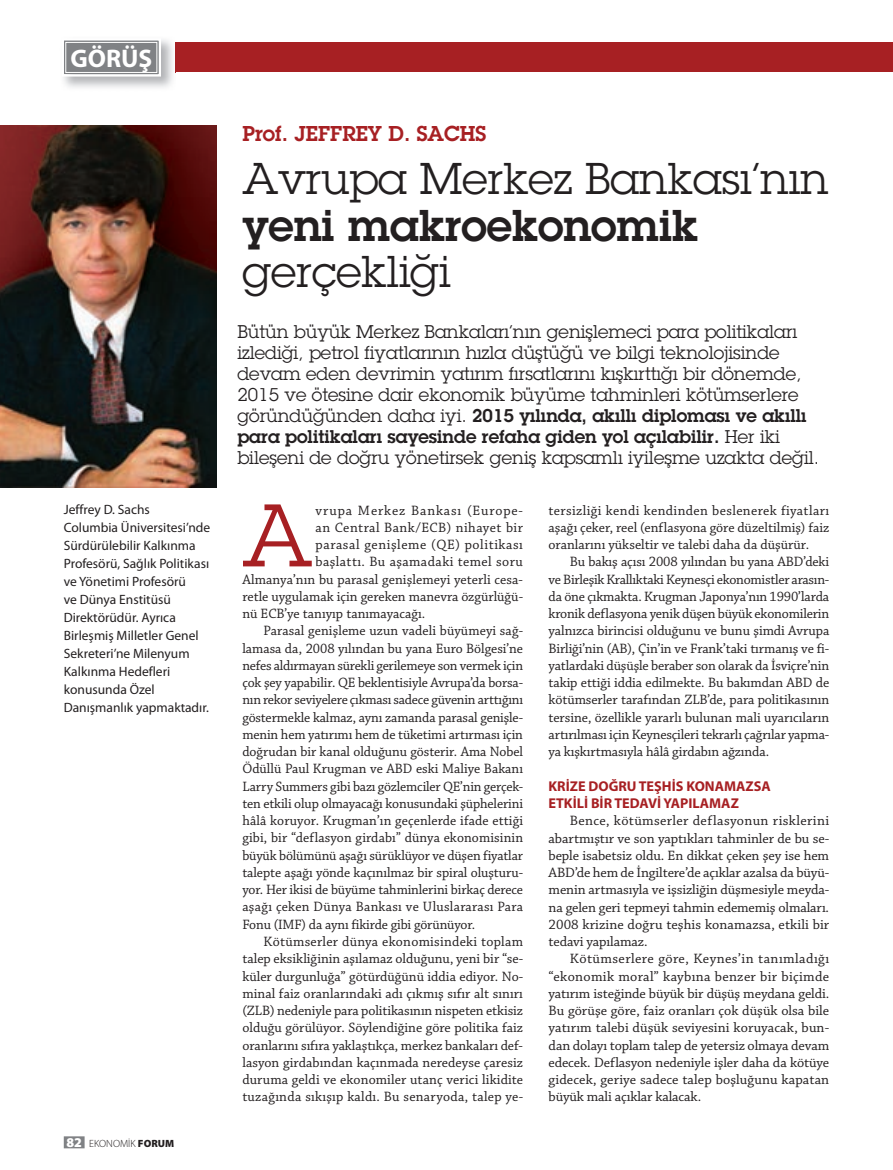
<style>
.page{position:relative;width:893px;height:1170px;background:#fff}
.page>*{position:absolute;margin:0;border:0;box-sizing:border-box;transform-origin:0 0}
.t1{font:86.7px "Lubalin Graph Turk";color:#a72023}
.t2{font:43.5px "Lubalin Graph Turk";color:#231f20}
.t3{font:43.5px "Lubalin Graph Turk B";color:#231f20}
.t4{font:700 25.5px "Myriad Pro";color:#fff}
.t5{font:21px "Lubalin Graph Turk B";color:#a72023}
.t6{font:18px/21px "Lubalin Graph Turk";color:#231f20}
.t7{font:18px/21px "Lubalin Graph Turk B";color:#231f20}
.t8{font:14.25px/17.2px "Chaparral Pro";color:#231f20;text-align:justify}
.t9{font:14.25px "Chaparral Pro";letter-spacing:.02em;color:#231f20}
.t10{font:700 14.25px/17.2px "Myriad Pro";color:#a72023}
.t11{font:14.25px "Chaparral Pro";letter-spacing:.04em;color:#231f20}
.t12{font:14.25px "Chaparral Pro";letter-spacing:.03em;color:#231f20}
.t13{font:14.25px "Chaparral Pro";letter-spacing:.035em;color:#231f20}
.t14{font:14.25px "Chaparral Pro";letter-spacing:.065em;color:#231f20}
.t15{font:13.5px/18px "Myriad Pro";color:#231f20}
.t16{font:300 10.5px "Myriad Pro";color:#231f20}
.s1{font-weight:900;font-size:13.5px;color:#fff}
.s2{font-weight:900}
.s3{font-family:"Lubalin Graph Turk"}
</style>
<div class="page">
<div style="left:175px;top:43px;width:718px;height:29px;background:#a72023"></div>
<img style="left:63px;top:39px;width:113px;height:49px">
<svg style="left:175px;top:43px;width:1px;height:29px"></svg>
<svg style="left:63px;top:39px;width:99px;height:39px;background:#96979a"></svg>
<div style="left:65px;top:42px;width:92px;height:31px;border:1px solid #fff"></div>
<div style="left:64px;top:1136px;width:21px;height:12px;background:#808285"></div>
<img style="left:0;top:125px;width:217px;height:362px">
<h3 class="t4" style="left:70px;top:49px;width:83px">GÖRÜŞ</h3>
<p class="t15" style="left:64px;top:502px;width:148px">Jeffrey D. Sachs<br>Columbia Üniversitesi’nde<br>Sürdürülebilir Kalkınma<br>Profesörü, Sağlık Politikası ve Yönetimi Profesörü<br>ve Dünya Enstitüsü<br>Direktörüdür. Ayrıca<br>Birleşmiş Milletler Genel<br>Sekreteri’ne Milenyum<br>Kalkınma Hedefleri konusunda Özel<br>Danışmanlık yapmaktadır.</p>
<p class="t16" style="left:66px;top:1139px;width:109px"><span class="s1">82</span> EKONOMİK <span class="s2">FORUM</span></p>
<h3 class="t5" style="left:242px;top:119px;width:246px">Prof. JEFFREY D. SACHS</h3>
<h2 class="t2" style="left:242px;top:151px;width:588px">Avrupa Merkez Bankası’nın</h2>
<h2 class="t3" style="left:242px;top:196px;width:457px">yeni makroekonomik</h2>
<h2 class="t2" style="left:242px;top:244px;width:209px">gerçekliği</h2>
<p class="t6" style="left:237px;top:320px;width:566px">Bütün büyük Merkez Bankaları’nın genişlemeci para politikaları izlediği, petrol fiyatlarının hızla düştüğü ve bilgi teknolojisinde devam eden devrimin yatırım fırsatlarını kışkırttığı bir dönemde, 2015 ve ötesine dair ekonomik büyüme tahminleri kötümserlere</p>
<p class="t7" style="left:237px;top:404px;width:571px"><span class="s3">göründüğünden daha iyi.</span> 2015 yılında, akıllı diploması ve akıllı para politikaları sayesinde refaha giden yol açılabilir. <span class="s3">Her iki</span></p>
<p class="t6" style="left:237px;top:446px;width:583px">bileşeni de doğru yönetirsek geniş kapsamlı iyileşme uzakta değil.</p>
<h1 class="t1" style="left:242px;top:481px;width:71px">A</h1>
<p class="t14" style="left:316px;top:504px;width:209px">vrupa Merkez Bankası (Europe-</p>
<p class="t13" style="left:316px;top:521px;width:209px">an Central Bank/ECB) nihayet bir</p>
<p class="t11" style="left:316px;top:539px;width:209px">parasal genişleme (QE) politikası</p>
<p class="t12" style="left:316px;top:556px;width:209px">başlattı. Bu aşamadaki temel soru</p>
<p class="t8" style="left:242px;top:571px;width:282px">Almanya’nın bu parasal genişlemeyi yeterli cesa-</p>
<p class="t8" style="left:242px;top:589px;width:282px">retle uygulamak için gereken manevra özgürlüğü-</p>
<p class="t8" style="left:242px;top:606px;width:184px">nü ECB’ye tanıyıp tanımayacağı.</p>
<p class="t8" style="left:264px;top:623px;width:261px">Parasal genişleme uzun vadeli büyümeyi sağ-</p>
<p class="t8" style="left:242px;top:640px;width:282px">lamasa da, 2008 yılından bu yana Euro Bölgesi’ne</p>
<p class="t8" style="left:242px;top:658px;width:282px">nefes aldırmayan sürekli gerilemeye son vermek için</p>
<p class="t8" style="left:242px;top:675px;width:282px">çok şey yapabilir. QE beklentisiyle Avrupa’da borsa-</p>
<p class="t8" style="left:242px;top:692px;width:282px">nın rekor seviyelere çıkması sadece güvenin arttığını</p>
<p class="t8" style="left:242px;top:709px;width:282px">göstermekle kalmaz, aynı zamanda parasal genişle-</p>
<p class="t8" style="left:242px;top:727px;width:282px">menin hem yatırımı hem de tüketimi artırması için</p>
<p class="t8" style="left:242px;top:744px;width:282px">doğrudan bir kanal olduğunu gösterir. Ama Nobel</p>
<p class="t8" style="left:242px;top:761px;width:282px">Ödüllü Paul Krugman ve ABD eski Maliye Bakanı</p>
<p class="t8" style="left:242px;top:778px;width:282px">Larry Summers gibi bazı gözlemciler QE’nin gerçek-</p>
<p class="t8" style="left:242px;top:795px;width:282px">ten etkili olup olmayacağı konusundaki şüphelerini</p>
<p class="t8" style="left:242px;top:813px;width:282px">hâlâ koruyor. Krugman’ın geçenlerde ifade ettiği</p>
<p class="t8" style="left:242px;top:830px;width:282px">gibi, bir “deflasyon girdabı” dünya ekonomisinin</p>
<p class="t8" style="left:242px;top:847px;width:282px">büyük bölümünü aşağı sürüklüyor ve düşen fiyatlar</p>
<p class="t8" style="left:242px;top:864px;width:282px">talepte aşağı yönde kaçınılmaz bir spiral oluşturu-</p>
<p class="t8" style="left:242px;top:882px;width:282px">yor. Her ikisi de büyüme tahminlerini birkaç derece</p>
<p class="t9" style="left:242px;top:901px;width:282px">aşağı çeken Dünya Bankası ve Uluslararası Para</p>
<p class="t8" style="left:242px;top:916px;width:234px">Fonu (IMF) da aynı fikirde gibi görünüyor.</p>
<p class="t9" style="left:264px;top:935px;width:261px">Kötümserler dünya ekonomisindeki toplam</p>
<p class="t8" style="left:242px;top:951px;width:282px">talep eksikliğinin aşılamaz olduğunu, yeni bir “se-</p>
<p class="t8" style="left:242px;top:968px;width:282px">küler durgunluğa” götürdüğünü iddia ediyor. No-</p>
<p class="t8" style="left:242px;top:985px;width:282px">minal faiz oranlarındaki adı çıkmış sıfır alt sınırı</p>
<p class="t8" style="left:242px;top:1003px;width:282px">(ZLB) nedeniyle para politikasının nispeten etkisiz</p>
<p class="t8" style="left:242px;top:1020px;width:282px">olduğu görülüyor. Söylendiğine göre politika faiz</p>
<p class="t8" style="left:242px;top:1037px;width:282px">oranlarını sıfıra yaklaştıkça, merkez bankaları def-</p>
<p class="t8" style="left:242px;top:1054px;width:282px">lasyon girdabından kaçınmada neredeyse çaresiz</p>
<p class="t8" style="left:242px;top:1071px;width:282px">duruma geldi ve ekonomiler utanç verici likidite</p>
<p class="t8" style="left:242px;top:1089px;width:282px">tuzağında sıkışıp kaldı. Bu senaryoda, talep ye-</p>
<p class="t8" style="left:549px;top:502px;width:282px">tersizliği kendi kendinden beslenerek fiyatları aşağı çeker, reel (enflasyona göre düzeltilmiş) faiz oranlarını yükseltir ve talebi daha da düşürür.</p>
<p class="t8" style="left:549px;top:554px;width:282px;text-indent:21px">Bu bakış açısı 2008 yılından bu yana ABD’deki ve Birleşik Krallıktaki Keynesçi ekonomistler arasın&shy;da öne çıkmakta. Krugman Japonya’nın 1990’larda kronik deflasyona yenik düşen büyük ekonomilerin yalnızca birincisi olduğunu ve bunu şimdi Avrupa Birliği’nin (AB), Çin’in ve Frank’taki tırmanış ve fi&shy;yatlardaki düşüşle beraber son olarak da İsviçre’nin takip ettiği iddia edilmekte. Bu bakımdan ABD de kötümserler tarafından ZLB’de, para politikasının tersine, özellikle yararlı bulunan mali uyarıcıların artırılması için Keynesçileri tekrarlı çağrılar yapma&shy;ya kışkırtmasıyla hâlâ girdabın ağzında.</p>
<p class="t10" style="left:549px;top:778px;width:224px">KRİZE DOĞRU TEŞHİS KONAMAZSA<br>ETKİLİ BİR TEDAVİ YAPILAMAZ</p>
<p class="t8" style="left:549px;top:813px;width:282px;text-indent:21px">Bence, kötümserler deflasyonun risklerini abartmıştır ve son yaptıkları tahminler de bu se&shy;beple isabetsiz oldu. En dikkat çeken şey ise hem ABD’de hem de İngiltere’de açıklar azalsa da büyü&shy;menin artmasıyla ve işsizliğin düşmesiyle meyda&shy;na gelen geri tepmeyi tahmin edememiş olmaları.<br>2008 krizine doğru teşhis konamazsa, etkili bir tedavi yapılamaz.</p>
<p class="t8" style="left:549px;top:951px;width:282px;text-indent:21px">Kötümserlere göre, Keynes’in tanımladığı “ekonomik moral” kaybına benzer bir biçimde yatırım isteğinde büyük bir düşüş meydana geldi.<br>Bu görüşe göre, faiz oranları çok düşük olsa bile yatırım talebi düşük seviyesini koruyacak, bun&shy;dan dolayı toplam talep de yetersiz olmaya devam edecek. Deflasyon nedeniyle işler daha da kötüye gidecek, geriye sadece talep boşluğunu kapatan büyük mali açıklar kalacak.</p>
</div>
